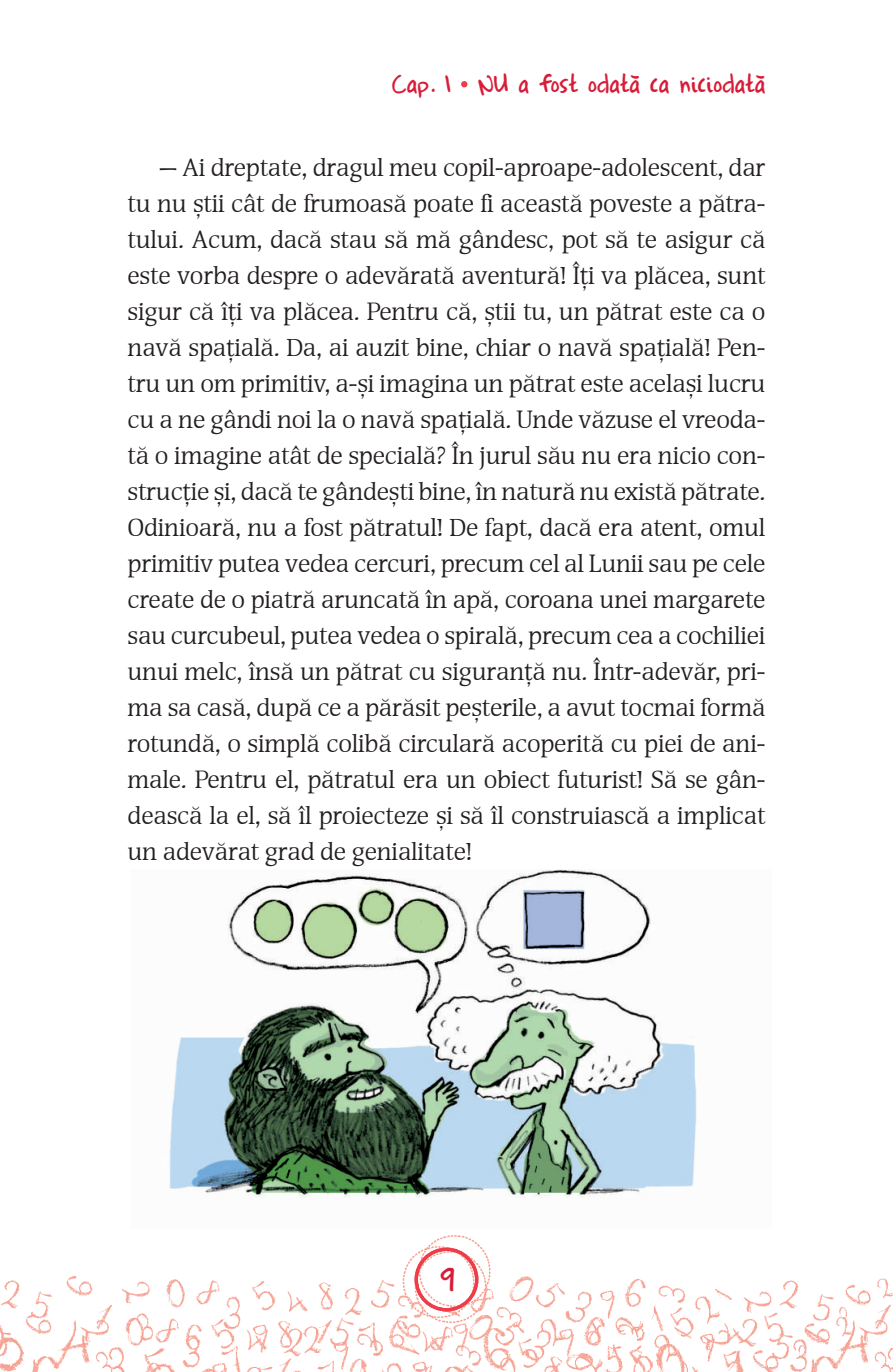
<style>
.page{position:relative;width:893px;height:1372px;background:#fff}
.page>*{position:absolute;margin:0;border:0;box-sizing:border-box;transform-origin:0 0}
.t1{font:36px "Completein Him";color:#d71c38}
.t2{font:31.5px "Completein Him";letter-spacing:.01em;color:#d71c38}
.t3{font:24.75px/36px "Devin";letter-spacing:-.005em;color:#231f20;text-align:justify}
</style>
<div class="page">
<img style="left:0;top:1276px;width:893px;height:95px">
<img style="left:169px;top:869px;width:528px;height:329px">
<svg style="left:461px;top:81px;width:6px;height:6px"></svg>
<img style="left:438px;top:1235px;width:57px;height:80px">
<img style="left:409px;top:1244px;width:82px;height:87px">
<img style="left:396px;top:1239px;width:82px;height:87px">
<div style="left:415px;top:1247px;width:63px;height:64px;border:3px solid #ee3d49;border-radius:50%"></div>
<p class="t2" style="left:392px;top:67px;width:375px">Cap. 1 NU a fost odată ca niciodată</p>
<p class="t3" style="left:128px;top:150px;width:639px;text-indent:32px">— Ai dreptate, dragul meu copil-aproape-adolescent, dar tu nu știi cât de frumoasă poate fi această poveste a pătra&shy;tului. Acum, dacă stau să mă gândesc, pot să te asigur că este vorba despre o adevărată aventură! Îți va plăcea, sunt sigur că îți va plăcea. Pentru că, știi tu, un pătrat este ca o navă spațială. Da, ai auzit bine, chiar o navă spațială! Pen&shy;tru un om primitiv, a-și imagina un pătrat este același lucru cu a ne gândi noi la o navă spațială. Unde văzuse el vreoda&shy;tă o imagine atât de specială? În jurul său nu era nicio con&shy;strucție și, dacă te gândești bine, în natură nu există pătrate.<br>Odinioară, nu a fost pătratul! De fapt, dacă era atent, omul primitiv putea vedea cercuri, precum cel al Lunii sau pe cele create de o piatră aruncată în apă, coroana unei margarete sau curcubeul, putea vedea o spirală, precum cea a cochiliei unui melc, însă un pătrat cu siguranță nu. Într-adevăr, pri&shy;ma sa casă, după ce a părăsit peșterile, a avut tocmai formă rotundă, o simplă colibă circulară acoperită cu piei de ani&shy;male. Pentru el, pătratul era un obiect futurist! Să se gân&shy;dească la el, să îl proiecteze și să îl construiască a implicat un adevărat grad de genialitate!</p>
<h1 class="t1" style="left:441px;top:1259px;width:16px">9</h1>
</div>
